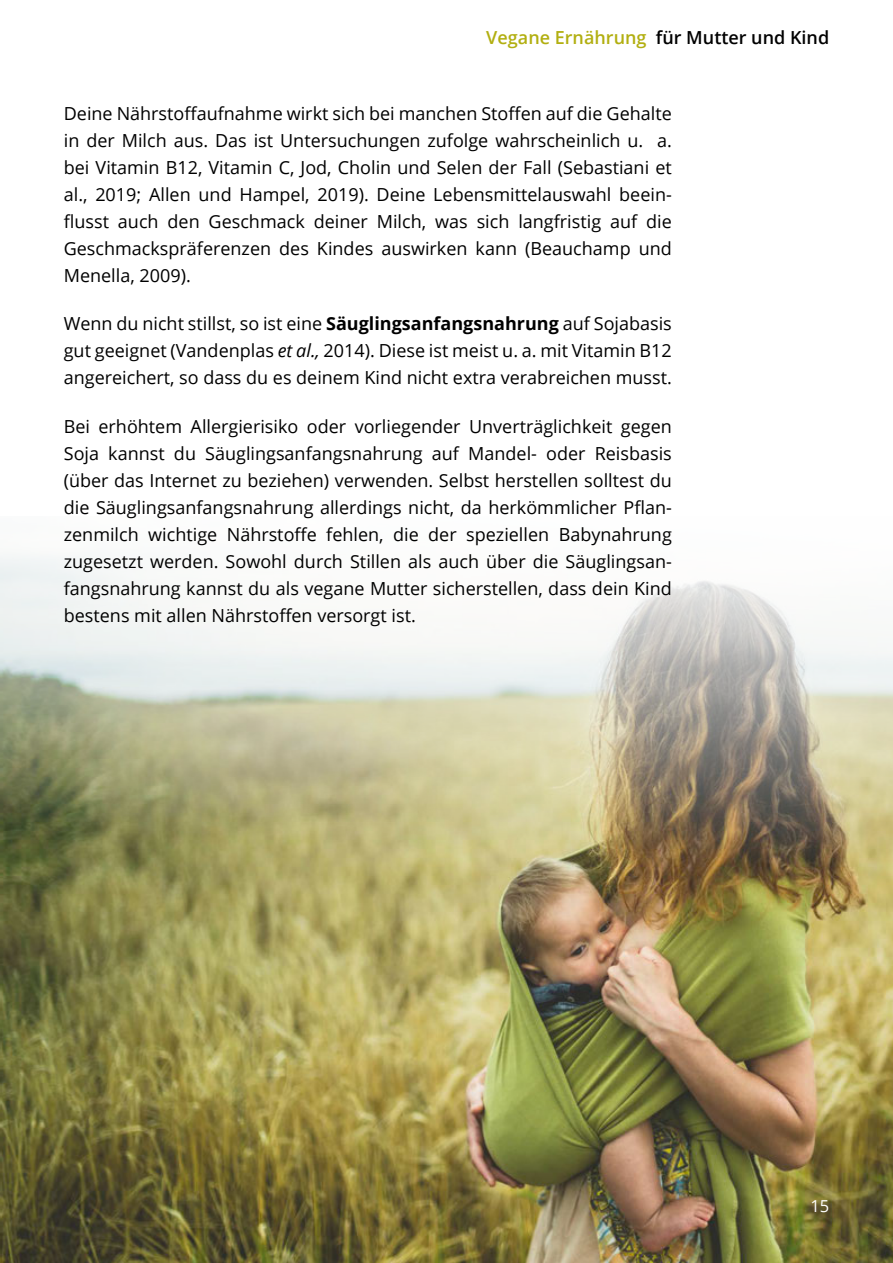
<style>
.page{position:relative;width:893px;height:1263px;background:#fff}
.page>*{position:absolute;margin:0;border:0;box-sizing:border-box;transform-origin:0 0}
.text_ebook_1{font:18px/27px "Open Sans";color:#000;text-align:justify}
.t1{font:600 18px "Open Sans";color:#000}
.footer_inf_rh{font:16.5px "Open Sans";color:#fff}
.s1{color:#b2af11}
.s2{font-weight:700}
.s3{font-style:italic}
</style>
<div class="page">
<img style="left:1px;top:556px;width:892px;height:707px">
<p class="t1" style="left:486px;top:25px;width:344px"><span class="s1">Vegane Ernährung</span> für Mutter und Kind</p>
<p class="text_ebook_1" style="left:64px;top:100px;width:610px">Deine Nährstoffaufnahme wirkt sich bei manchen Stoffen auf die Gehalte in der Milch aus. Das ist Untersuchungen zufolge wahrscheinlich u. a. bei Vitamin B12, Vitamin C, Jod, Cholin und Selen der Fall (Sebastiani et al., 2019; Allen und Hampel, 2019). Deine Lebensmittelauswahl beein&shy;flusst auch den Geschmack deiner Milch, was sich langfristig auf die Geschmackspräferenzen des Kindes auswirken kann (Beauchamp und Menella, 2009).</p>
<p class="text_ebook_1" style="left:64px;top:310px;width:610px">Wenn du nicht stillst, so ist eine <span class="s2">Säuglingsanfangsnahrung</span> auf Sojabasis gut geeignet (Vandenplas <span class="s3">et al.,</span> 2014). Diese ist meist u. a. mit Vitamin B12 angereichert, so dass du es deinem Kind nicht extra verabreichen musst.</p>
<p class="text_ebook_1" style="left:64px;top:412px;width:610px">Bei erhöhtem Allergierisiko oder vorliegender Unverträglichkeit gegen Soja kannst du Säuglingsanfangsnahrung auf Mandel- oder Reisbasis (über das Internet zu beziehen) verwenden. Selbst herstellen solltest du die Säuglingsanfangsnahrung allerdings nicht, da herkömmlicher Pflan&shy;zenmilch wichtige Nährstoffe fehlen, die der speziellen Babynahrung zugesetzt werden. Sowohl durch Stillen als auch über die Säuglingsan&shy;fangsnahrung kannst du als vegane Mutter sicherstellen, dass dein Kind bestens mit allen Nährstoffen versorgt ist.</p>
<p class="footer_inf_rh" style="left:810px;top:1194px;width:20px">15</p>
</div>
